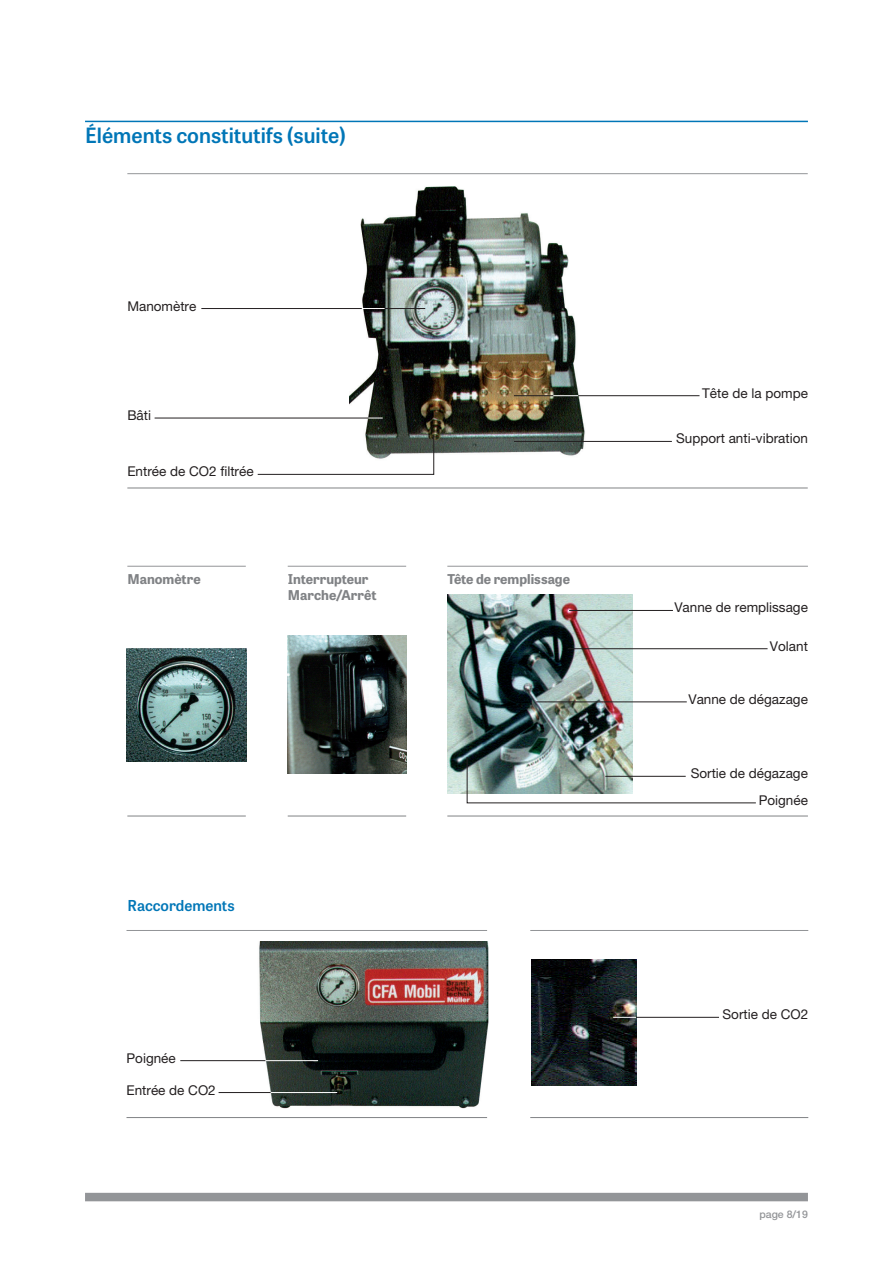
<style>
.page{position:relative;width:893px;height:1263px;background:#fff}
.page>*{position:absolute;margin:0;border:0;box-sizing:border-box;transform-origin:0 0}
.Titre_niv_1{font:600 21px "Tablet Gothic";color:#0076b7}
.Titre_niv_2{font:600 15px "Tablet Gothic";color:#0076b7}
.Légende_ferée_droite{font:13.5px "Helvetica Neue LT Pro";color:#231f20}
.Titre_encadré_gris{font:700 13.5px/16.2px "Tablet Gothic";color:#808285}
.t1{font:500 10.5px "Helvetica Neue LT Pro";color:#939598}
</style>
<div class="page">
<div style="left:85px;top:1193px;width:723px;height:8px;background:#939598"></div>
<hr style="left:85px;top:121px;width:723px;height:1px;background:#0076b7">
<img style="left:349px;top:186px;width:246px;height:275px">
<hr style="left:127px;top:488px;width:681px;height:1px;background:#808285">
<hr style="left:127px;top:173px;width:681px;height:1px;background:#939598">
<hr style="left:514px;top:395px;width:39px;height:1px;background:#231f20">
<hr style="left:201px;top:308px;width:161px;height:1px;background:#231f20">
<hr style="left:155px;top:418px;width:213px;height:1px;background:#231f20">
<svg style="left:257px;top:434px;width:177px;height:41px"></svg>
<hr style="left:514px;top:441px;width:158px;height:1px;background:#231f20">
<svg style="left:368px;top:418px;width:15px;height:1px"></svg>
<hr style="left:578px;top:395px;width:121px;height:1px;background:#231f20">
<svg style="left:553px;top:395px;width:25px;height:1px"></svg>
<hr style="left:385px;top:308px;width:40px;height:1px;background:#231f20">
<svg style="left:362px;top:308px;width:23px;height:1px"></svg>
<hr style="left:288px;top:566px;width:118px;height:1px;background:#939598">
<hr style="left:288px;top:816px;width:118px;height:1px;background:#808285">
<img style="left:288px;top:636px;width:118px;height:138px">
<img style="left:127px;top:648px;width:120px;height:113px">
<hr style="left:127px;top:566px;width:119px;height:1px;background:#939598">
<hr style="left:127px;top:816px;width:119px;height:1px;background:#808285">
<img style="left:447px;top:595px;width:186px;height:198px">
<hr style="left:447px;top:566px;width:361px;height:1px;background:#939598">
<hr style="left:447px;top:816px;width:361px;height:1px;background:#808285">
<hr style="left:569px;top:610px;width:104px;height:1px;background:#231f20">
<hr style="left:568px;top:648px;width:199px;height:1px;background:#231f20">
<hr style="left:536px;top:701px;width:151px;height:1px;background:#231f20">
<img style="left:466px;top:756px;width:290px;height:48px">
<hr style="left:605px;top:776px;width:81px;height:1px;background:#231f20">
<hr style="left:126px;top:930px;width:361px;height:1px;background:#939598">
<hr style="left:126px;top:1117px;width:361px;height:1px;background:#808285">
<img style="left:253px;top:942px;width:236px;height:167px">
<hr style="left:180px;top:1060px;width:86px;height:1px;background:#231f20">
<hr style="left:219px;top:1092px;width:52px;height:1px;background:#231f20">
<hr style="left:266px;top:1060px;width:52px;height:1px;background:#fff">
<hr style="left:271px;top:1092px;width:66px;height:1px;background:#fff">
<hr style="left:530px;top:930px;width:278px;height:1px;background:#939598">
<hr style="left:530px;top:1117px;width:278px;height:1px;background:#808285">
<img style="left:532px;top:959px;width:105px;height:126px">
<svg style="left:613px;top:1017px;width:23px;height:1px"></svg>
<hr style="left:636px;top:1017px;width:83px;height:1px;background:#231f20">
<p class="Titre_niv_1" style="left:85px;top:121px;width:262px">Éléments constitutifs (suite)</p>
<p class="Légende_ferée_droite" style="left:127px;top:298px;width:71px">Manomètre</p>
<p class="Légende_ferée_droite" style="left:127px;top:407px;width:25px">Bâti</p>
<p class="Légende_ferée_droite" style="left:127px;top:463px;width:128px">Entrée de CO2 filtrée</p>
<p class="Titre_encadré_gris" style="left:127px;top:570px;width:75px">Manomètre</p>
<p class="Titre_encadré_gris" style="left:447px;top:570px;width:124px">Tête de remplissage</p>
<p class="Titre_encadré_gris" style="left:288px;top:570px;width:90px">Interrupteur<br>Marche/Arrêt</p>
<p class="Titre_niv_2" style="left:128px;top:895px;width:109px">Raccordements</p>
<p class="Légende_ferée_droite" style="left:126px;top:1050px;width:51px">Poignée</p>
<p class="Légende_ferée_droite" style="left:126px;top:1082px;width:91px">Entrée de CO2</p>
<p class="Légende_ferée_droite" style="left:702px;top:385px;width:107px">Tête de la pompe</p>
<p class="Légende_ferée_droite" style="left:676px;top:430px;width:133px">Support anti-vibration</p>
<p class="Légende_ferée_droite" style="left:674px;top:600px;width:135px">Vanne de remplissage</p>
<p class="Légende_ferée_droite" style="left:770px;top:638px;width:40px">Volant</p>
<p class="Légende_ferée_droite" style="left:688px;top:691px;width:121px">Vanne de dégazage</p>
<p class="Légende_ferée_droite" style="left:691px;top:765px;width:119px">Sortie de dégazage</p>
<p class="Légende_ferée_droite" style="left:759px;top:792px;width:51px">Poignée</p>
<p class="Légende_ferée_droite" style="left:722px;top:1006px;width:87px">Sortie de CO2</p>
<p class="t1" style="left:759px;top:1208px;width:50px">page 8/19</p>
</div>
